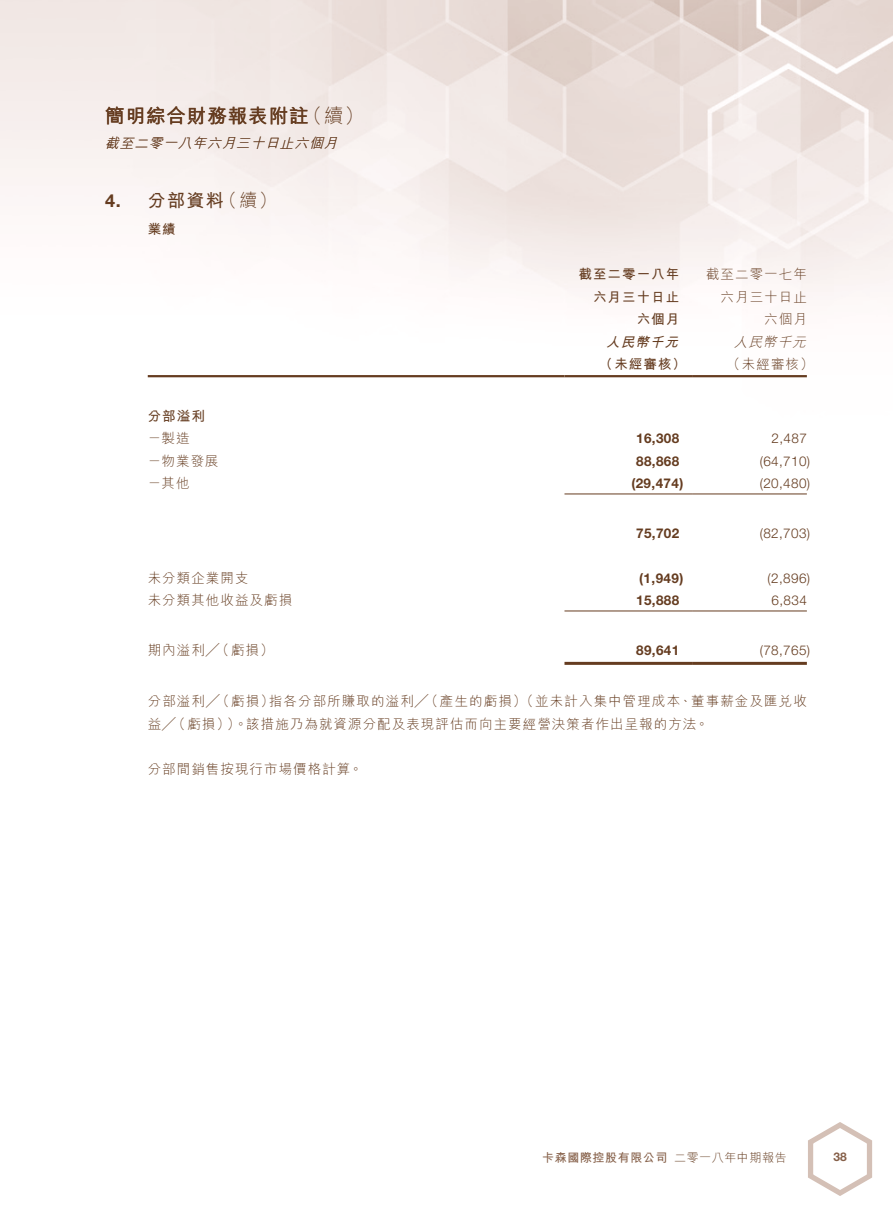
<style>
.page{position:relative;width:893px;height:1212px;background:#fff}
.page>*{position:absolute;margin:0;border:0;box-sizing:border-box;transform-origin:0 0}
.t1{font:700 19.5px "M Hei HK";letter-spacing:.05em;color:#653c20}
.t2{font:300 19.5px "M Hei HK";color:#653c20}
.Heading_1{font:700 18px "M Hei HK";color:#653c20}
.Heading_1-2{font:300 18px "M Hei HK";color:#653c20}
.Heading_1-3{font:700 18px "Helvetica Neue LT Std";color:#653c20}
.Body_Text{font:300 13.5px/22.5px "M Hei HK";letter-spacing:.08em;color:#653c20}
.Body_Text-2{font:300 13.5px "Helvetica Neue LT Std";letter-spacing:.03em;color:#653c20}
.Body_Text-3{font:700 13.5px "Helvetica Neue LT Std";letter-spacing:.03em;color:#653c20}
.Body_Text-4{font:700 13.5px "M Hei HK";letter-spacing:.08em;color:#653c20}
.Body_Text-5{font:italic 300 13.5px "M Hei HK";color:#653c20}
.Body_Text-6{font:italic 700 13.5px "M Hei HK";color:#653c20}
.Heading_2{font:700 13.5px "M Hei HK";color:#653c20}
.t3{font:700 12px "M Hei HK";letter-spacing:.05em;color:#855f48}
.t4{font:300 12px "M Hei HK";letter-spacing:.05em;color:#653c20}
.t5{font:700 12px "Helvetica Neue LT Std";color:#855f48}
</style>
<div class="page">
<img style="left:0;top:0;width:893px;height:662px">
<svg style="left:808px;top:1122px;width:65px;height:74px"></svg>
<hr style="left:148px;top:375px;width:416px;height:2px;background:#653c20">
<hr style="left:564px;top:375px;width:128px;height:2px;background:#653c20">
<hr style="left:692px;top:375px;width:115px;height:2px;background:#653c20">
<hr style="left:564px;top:494px;width:128px;height:1px;background:#653c20">
<hr style="left:692px;top:494px;width:115px;height:1px;background:#653c20">
<hr style="left:564px;top:611px;width:128px;height:1px;background:#653c20">
<hr style="left:692px;top:611px;width:115px;height:1px;background:#653c20">
<hr style="left:564px;top:662px;width:128px;height:3px;background:#653c20">
<hr style="left:692px;top:662px;width:115px;height:3px;background:#653c20">
<h1 class="t1" style="left:105px;top:102px;width:205px">簡明綜合財務報表附註</h1>
<p class="Body_Text-5" style="left:105px;top:136px;width:237px">截至二零一八年六月三十日止六個月</p>
<h1 class="t2" style="left:303px;top:106px;width:63px">（續(</h1>
<p class="Heading_1-3" style="left:105px;top:190px;width:17px">4.</p>
<p class="Heading_1-2" style="left:219px;top:192px;width:59px">（續(</p>
<p class="Heading_1" style="left:148px;top:188px;width:78px">分部資料</p>
<p class="Heading_2" style="left:148px;top:219px;width:30px">業績</p>
<p class="Body_Text-4" style="left:578px;top:264px;width:102px">截至二零一八年</p>
<p class="Body_Text-4" style="left:593px;top:287px;width:88px">六月三十日止</p>
<p class="Body_Text-4" style="left:637px;top:309px;width:44px">六個月</p>
<p class="Body_Text-6" style="left:606px;top:332px;width:78px">人民幣千元</p>
<p class="Body_Text" style="left:706px;top:263px;width:102px">截至二零一七年</p>
<p class="Body_Text" style="left:721px;top:285px;width:88px">六月三十日止</p>
<p class="Body_Text" style="left:764px;top:308px;width:44px">六個月</p>
<p class="Body_Text-5" style="left:734px;top:335px;width:77px">人民幣千元</p>
<p class="Body_Text-4" style="left:599px;top:354px;width:88px">（未經審核）</p>
<p class="Body_Text" style="left:727px;top:353px;width:88px">（未經審核(</p>
<p class="Body_Text-4" style="left:148px;top:406px;width:59px">分部溢利</p>
<p class="Body_Text" style="left:148px;top:427px;width:43px">－製造</p>
<p class="Body_Text-3" style="left:636px;top:430px;width:45px">16,308</p>
<p class="Body_Text-2" style="left:772px;top:430px;width:37px">2,487</p>
<p class="Body_Text" style="left:148px;top:449px;width:73px">－物業發展</p>
<p class="Body_Text-3" style="left:636px;top:452px;width:45px">88,868</p>
<p class="Body_Text-2" style="left:760px;top:452px;width:52px">)64,710(</p>
<p class="Body_Text" style="left:148px;top:472px;width:43px">－其他</p>
<p class="Body_Text-3" style="left:631px;top:475px;width:53px">)29,474(</p>
<p class="Body_Text-2" style="left:760px;top:475px;width:52px">)20,480(</p>
<p class="Body_Text-3" style="left:636px;top:524px;width:45px">75,702</p>
<p class="Body_Text-2" style="left:760px;top:524px;width:52px">)82,703(</p>
<p class="Body_Text" style="left:148px;top:566px;width:102px">未分類企業開支</p>
<p class="Body_Text-3" style="left:639px;top:569px;width:46px">)1,949(</p>
<p class="Body_Text-2" style="left:768px;top:569px;width:44px">)2,896(</p>
<p class="Body_Text" style="left:148px;top:589px;width:146px">未分類其他收益及虧損</p>
<p class="Body_Text-3" style="left:636px;top:592px;width:45px">15,888</p>
<p class="Body_Text-2" style="left:772px;top:592px;width:37px">6,834</p>
<p class="Body_Text" style="left:148px;top:638px;width:127px">期內溢利╱（虧損(</p>
<p class="Body_Text-3" style="left:636px;top:641px;width:45px">89,641</p>
<p class="Body_Text-2" style="left:760px;top:641px;width:52px">)78,765(</p>
<p class="Body_Text" style="left:148px;top:690px;width:562px">分部溢利╱（虧損）<br>益╱（虧損））。該措施乃為就資源分配及表現評估而向主要經營決策者作出呈報的方法。</p>
<p class="Body_Text" style="left:148px;top:757px;width:216px">分部間銷售按現行市場價格計算。</p>
<p class="Body_Text" style="left:269px;top:690px;width:539px">指各分部所賺取的溢利╱（產生的虧損）（並未計入集中管理成本、董事薪金及匯兌收</p>
<p class="t3" style="left:542px;top:1148px;width:127px">卡森國際控股有限公司</p>
<p class="t4" style="left:674px;top:1151px;width:114px">二零一八年中期報告</p>
<p class="t5" style="left:833px;top:1150px;width:15px">38</p>
</div>
